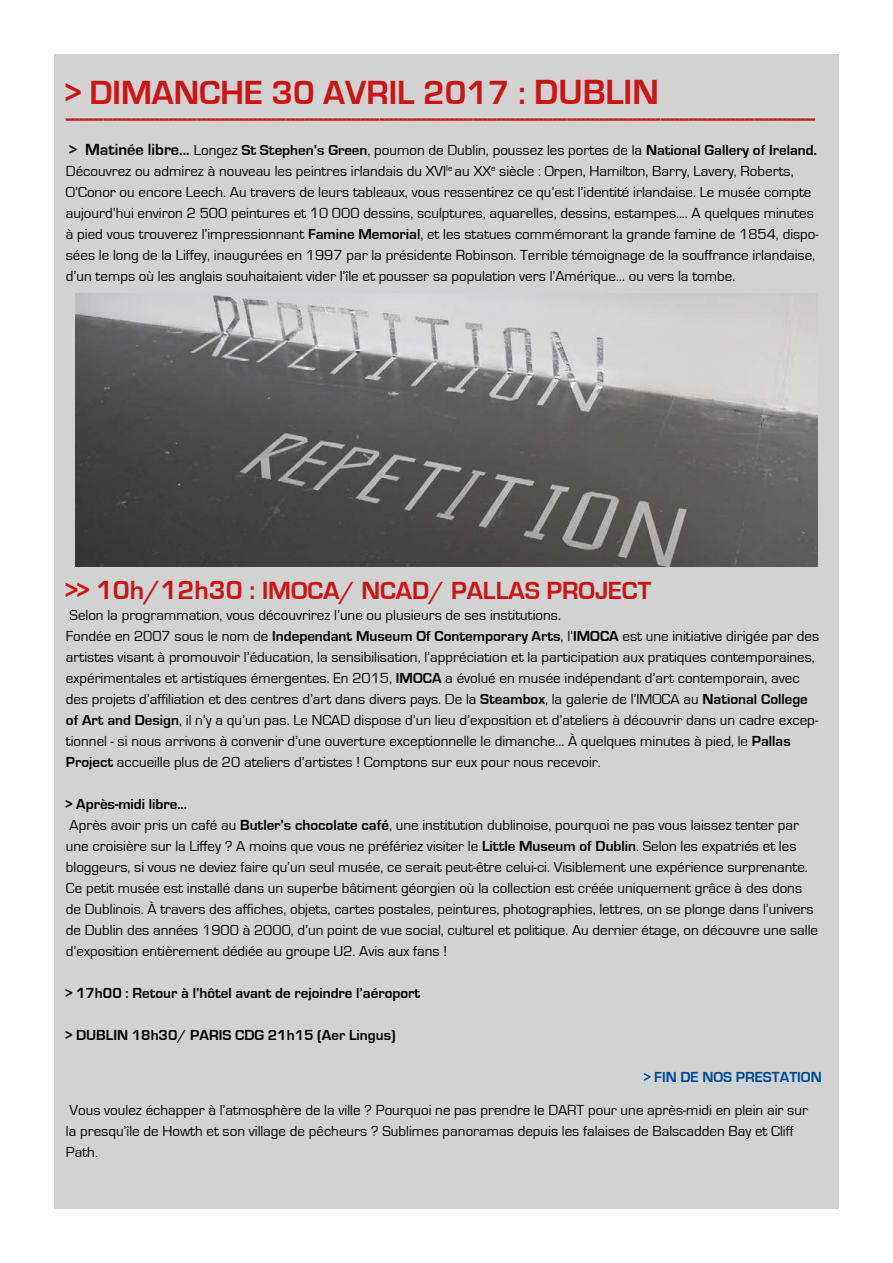
<style>
.page{position:relative;width:893px;height:1263px;background:#fff}
.page>*{position:absolute;margin:0;border:0;box-sizing:border-box;transform-origin:0 0}
.t1{font:700 34.5px "Eurostile";color:#cd1316}
.t2{font:700 25.5px "Eurostile";color:#cd1316}
.t3{font:700 21px "Eurostile";color:#cd1316}
.t4{font:15px/21px "Eurostile";color:#000}
.t5{font:700 15px "Eurostile";color:#000}
.t6{font:700 15px "Eurostile";color:#00499a}
.s1{font-size:36px}
.s2{font-weight:700;font-size:16.5px}
.s3{font-weight:700}
.s4{font-size:27px}
</style>
<div class="page">
<div style="left:55px;top:54px;width:784px;height:1155px;background:#d1d2d2"></div>
<img style="left:75px;top:293px;width:742px;height:274px">
<h1 class="t1" style="left:66px;top:74px;width:594px">&gt; DIMANCHE 30 AVRIL 2017 : <span class="s1">DUBLIN</span></h1>
<h3 class="t3" style="left:66px;top:107px;width:751px">----------------------------------------------------------------------------------------------------------------------------------------------------------------</h3>
<p class="t4" style="left:66px;top:140px;width:754px"><span class="s2">&gt; Matinée libre...</span> Longez <span class="s3">St Stephen’s Green</span>, poumon de Dublin, poussez les portes de la <span class="s3">National Gallery of Ireland.<br></span>Découvrez ou admirez à nouveau les peintres irlandais du XVI<sup>Ie</sup> au XX<sup>e</sup> siècle : Orpen, Hamilton, Barry, Lavery, Roberts, O’Conor ou encore Leech. Au travers de leurs tableaux, vous ressentirez ce qu’est l’identité irlandaise. Le musée compte aujourd’hui environ 2 500 peintures et 10 000 dessins, sculptures, aquarelles, dessins, estampes.... A quelques minutes à pied vous trouverez l’impressionnant <span class="s3">Famine Memorial</span>, et les statues commémorant la grande famine de 1854, dispo&shy;sées le long de la Liffey, inaugurées en 1997 par la présidente Robinson. Terrible témoignage de la souffrance irlandaise, d’un temps où les anglais souhaitaient vider l’île et pousser sa population vers l’Amérique… ou vers la tombe.</p>
<h2 class="t2" style="left:66px;top:577px;width:587px"><span class="s4">&gt;&gt; 10h/12h30 :</span> IMOCA/ NCAD/ PALLAS PROJECT</h2>
<p class="t4" style="left:66px;top:605px;width:755px">Selon la programmation, vous découvrirez l’une ou plusieurs de ses institutions.<br>Fondée en 2007 sous le nom de <span class="s3">Independant Museum Of Contemporary Arts</span>, l’<span class="s3">IMOCA</span> est une initiative dirigée par des artistes visant à promouvoir l’éducation, la sensibilisation, l’appréciation et la participation aux pratiques contemporaines, expérimentales et artistiques émergentes. En 2015, <span class="s3">IMOCA</span> a évolué en musée indépendant d’art contemporain, avec des projets d’affiliation et des centres d’art dans divers pays. De la <span class="s3">Steambox</span>, la galerie de l’IMOCA au <span class="s3">National College of Art and Design</span>, il n’y a qu’un pas. Le NCAD dispose d’un lieu d’exposition et d’ateliers à découvrir dans un cadre excep&shy;tionnel - si nous arrivons à convenir d’une ouverture exceptionnelle le dimanche... À quelques minutes à pied, le <span class="s3">Pallas Project</span> accueille plus de 20 ateliers d’artistes ! Comptons sur eux pour nous recevoir.</p>
<p class="t4" style="left:66px;top:794px;width:754px"><span class="s3">&gt; Après-midi libre...<br></span>Après avoir pris un café au <span class="s3">Butler’s chocolate café</span>, une institution dublinoise, pourquoi ne pas vous laissez tenter par une croisière sur la Liffey ? A moins que vous ne préfériez visiter le <span class="s3">Little Museum of Dublin</span>. Selon les expatriés et les bloggeurs, si vous ne deviez faire qu’un seul musée, ce serait peut-être celui-ci. Visiblement une expérience surprenante.<br>Ce petit musée est installé dans un superbe bâtiment géorgien où la collection est créée uniquement grâce à des dons de Dublinois. À travers des affiches, objets, cartes postales, peintures, photographies, lettres, on se plonge dans l’univers de Dublin des années 1900 à 2000, d’un point de vue social, culturel et politique. Au dernier étage, on découvre une salle d’exposition entièrement dédiée au groupe U2. Avis aux fans !</p>
<p class="t5" style="left:66px;top:985px;width:356px">&gt; 17h00 : Retour à l’hôtel avant de rejoindre l’aéroport</p>
<p class="t5" style="left:66px;top:1027px;width:331px">&gt; DUBLIN 18h30/ PARIS CDG 21h15 (Aer Lingus)</p>
<p class="t6" style="left:644px;top:1069px;width:179px">&gt; FIN DE NOS PRESTATION</p>
<p class="t4" style="left:66px;top:1100px;width:743px">Vous voulez échapper à l’atmosphère de la ville ? Pourquoi ne pas prendre le DART pour une après-midi en plein air sur la presqu’île de Howth et son village de pêcheurs ? Sublimes panoramas depuis les falaises de Balscadden Bay et Cliff<br>Path.</p>
</div>
